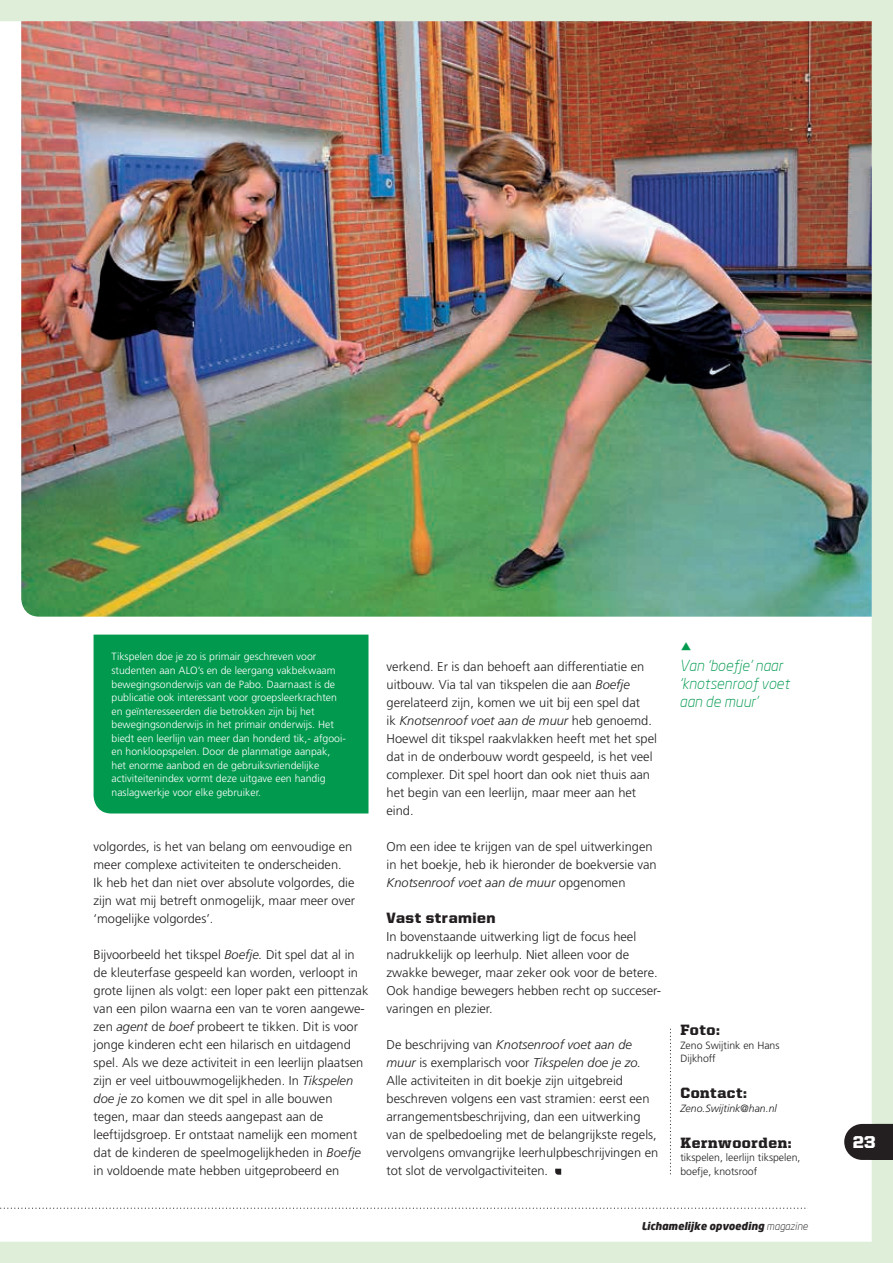
<style>
.page{position:relative;width:893px;height:1263px;background:#dfeed8}
.page>*{position:absolute;margin:0;border:0;box-sizing:border-box;transform-origin:0 0}
.t1{font:900 17.25px "United Sans Reg";color:#fff}
.t2{font:italic 300 15px/18px "Neo Sans";color:#00994e}
.t3{font:900 15px "United Serif Reg";letter-spacing:.04em;color:#231f20}
.t4{font:900 15px "United Sans Reg";letter-spacing:.025em;color:#231f20}
.t5{font:300 12.75px/18px "Frutiger LT Std";color:#231f20}
.t6{font:300 10.5px/13.5px "Frutiger LT Std";color:#fff}
.t7{font:300 10.5px/13.5px "Frutiger LT Std";color:#231f20}
.t8{font:italic 900 10.5px "Neo Sans";color:#231f20}
.t9{font:italic 300 10.5px "Frutiger LT Std";color:#231f20}
.s1{font-style:italic}
.s2{font-weight:300}
</style>
<div class="page">
<div style="left:0;top:21px;width:872px;height:1221px;background:#fff"></div>
<svg style="left:670px;top:1027px;width:1px;height:148px"></svg>
<svg style="left:555px;top:1169px;width:6px;height:6px"></svg>
<img style="left:21px;top:21px;width:851px;height:596px">
<div style="left:94px;top:635px;width:274px;height:178px;background:#00994e"></div>
<svg style="left:844px;top:1124px;width:49px;height:36px;background:#353132"></svg>
<svg style="left:0;top:1207px;width:808px;height:2px;background:#e0e0e0"></svg>
<svg style="left:681px;top:642px;width:10px;height:8px"></svg>
<p class="t6" style="left:112px;top:650px;width:236px">Tikspelen doe je zo is primair geschreven voor studenten aan ALO’s en de leergang vakbekwaam bewegingsonderwijs van de Pabo. Daarnaast is de publicatie ook interessant voor groepsleerkrachten en geïnteresseerden die betrokken zijn bij het bewegingsonderwijs in het primair onderwijs. Het biedt een leerlijn van meer dan honderd tik,- afgooi&shy;en honkloopspelen. Door de planmatige aanpak, het enorme aanbod en de gebruiksvriendelijke activiteitenindex vormt deze uitgave een handig naslagwerkje voor elke gebruiker.</p>
<p class="t2" style="left:679px;top:656px;width:112px">Van ‘boefje’ naar ‘knotsenroof voet aan de muur’</p>
<p class="t5" style="left:386px;top:657px;width:272px">verkend. Er is dan behoeft aan differentiatie en uitbouw. Via tal van tikspelen die aan <span class="s1">Boefje </span>gerelateerd zijn, komen we uit bij een spel dat<br>ik <span class="s1">Knotsenroof voet aan de muur</span> heb genoemd.<br>Hoewel dit tikspel raakvlakken heeft met het spel dat in de onderbouw wordt gespeeld, is het veel complexer. Dit spel hoort dan ook niet thuis aan het begin van een leerlijn, maar meer aan het eind.</p>
<p class="t5" style="left:386px;top:837px;width:272px">Om een idee te krijgen van de spel uitwerkingen in het boekje, heb ik hieronder de boekversie van<br><span class="s1">Knotsenroof voet aan de muur</span> opgenomen</p>
<p class="t4" style="left:386px;top:909px;width:110px">Vast stramien</p>
<p class="t5" style="left:386px;top:927px;width:276px">In bovenstaande uitwerking ligt de focus heel nadrukkelijk op leerhulp. Niet alleen voor de zwakke beweger, maar zeker ook voor de betere.<br>Ook handige bewegers hebben recht op succeser&shy;varingen en plezier.</p>
<p class="t5" style="left:386px;top:1035px;width:273px">De beschrijving van <span class="s1">Knotsenroof voet aan de muur</span> is exemplarisch voor <span class="s1">Tikspelen doe je zo.<br></span>Alle activiteiten in dit boekje zijn uitgebreid beschreven volgens een vast stramien: eerst een arrangementsbeschrijving, dan een uitwerking van de spelbedoeling met de belangrijkste regels, vervolgens omvangrijke leerhulpbeschrijvingen en tot slot de vervolgactiviteiten.</p>
<p class="t5" style="left:94px;top:837px;width:263px">volgordes, is het van belang om eenvoudige en meer complexe activiteiten te onderscheiden.<br>Ik heb het dan niet over absolute volgordes, die zijn wat mij betreft onmogelijk, maar meer over ‘mogelijke volgordes’.</p>
<p class="t5" style="left:94px;top:945px;width:276px">Bijvoorbeeld het tikspel <span class="s1">Boefje.</span> Dit spel dat al in de kleuterfase gespeeld kan worden, verloopt in grote lijnen als volgt: een loper pakt een pittenzak van een pilon waarna een van te voren aangewe&shy;zen <span class="s1">agent</span> de <span class="s1">boef</span> probeert te tikken. Dit is voor jonge kinderen echt een hilarisch en uitdagend spel. Als we deze activiteit in een leerlijn plaatsen zijn er veel uitbouwmogelijkheden. In <span class="s1">Tikspelen doe je</span> zo komen we dit spel in alle bouwen tegen, maar dan steeds aangepast aan de leeftijdsgroep. Er ontstaat namelijk een moment dat de kinderen de speelmogelijkheden in <span class="s1">Boefje </span>in voldoende mate hebben uitgeprobeerd en</p>
<p class="t3" style="left:680px;top:1022px;width:41px">Foto:</p>
<p class="t7" style="left:680px;top:1038px;width:101px">Zeno Swijtink en Hans<br>Dijkhoff</p>
<p class="t3" style="left:680px;top:1085px;width:68px">Contact:</p>
<p class="t9" style="left:680px;top:1102px;width:98px">Zeno.Swijtink@han.nl</p>
<p class="t3" style="left:680px;top:1134px;width:113px">Kernwoorden:</p>
<p class="t7" style="left:680px;top:1151px;width:122px">tikspelen, leerlijn tikspelen, boefje, knotsroof</p>
<p class="t8" style="left:641px;top:1219px;width:168px">Lichamelijke opvoeding <span class="s2">magazine</span></p>
<h1 class="t1" style="left:853px;top:1133px;width:25px">23</h1>
</div>
